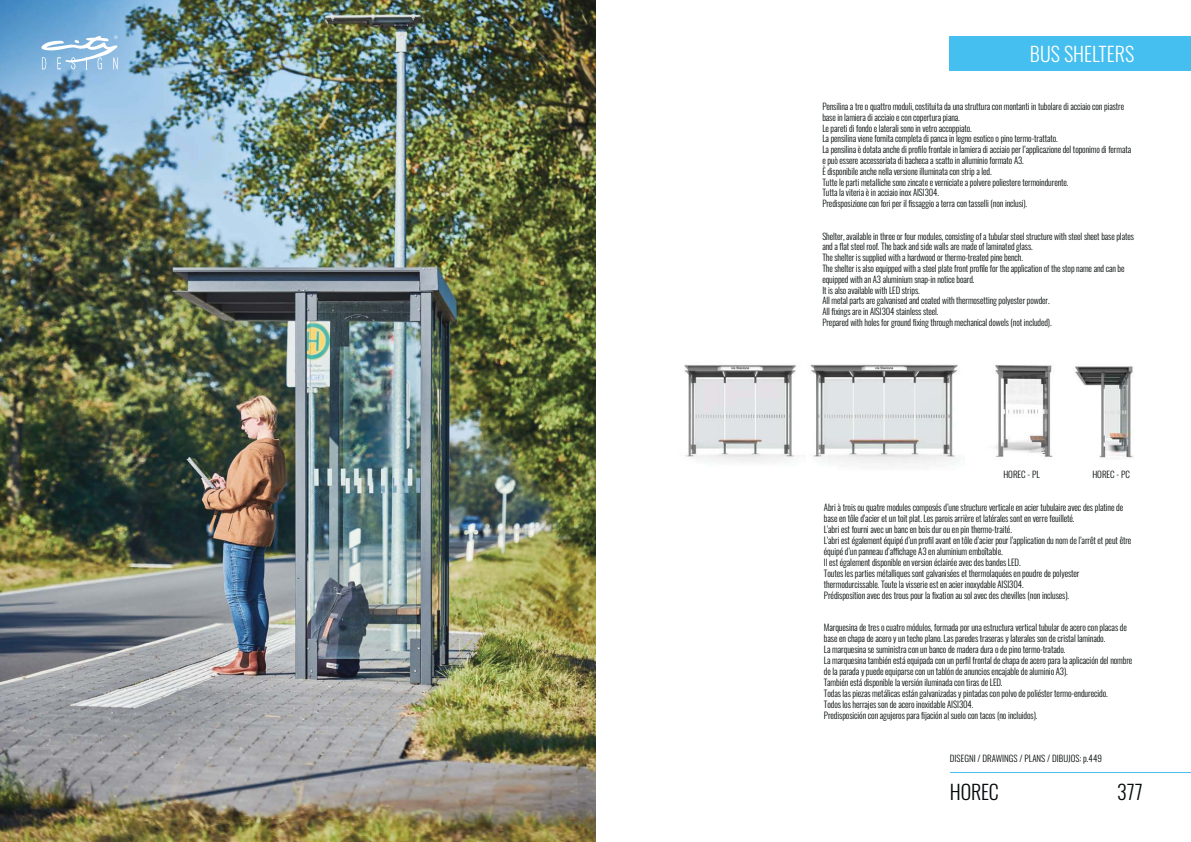
<style>
.page{position:relative;width:1191px;height:842px;background:#fff}
.page>*{position:absolute;margin:0;border:0;box-sizing:border-box;transform-origin:0 0}
.t1{font:20px "Oswald";color:#fff}
.t2{font:20px "Oswald";letter-spacing:-.01em;color:#040909}
.t3{font:9.1px/10.9px "Oswald";letter-spacing:-.01em;color:#040909}
.t4{font:9px/10.8px "Oswald";letter-spacing:-.01em;color:#040909}
</style>
<div class="page">
<img style="left:0;top:0;width:595px;height:842px">
<svg style="left:41px;top:35px;width:77px;height:34px"></svg>
<hr style="left:950px;top:772px;width:241px;height:1px;background:#44bfef">
<div style="left:950px;top:37px;width:241px;height:34px;background:#44bfef"></div>
<img style="left:1075px;top:366px;width:59px;height:93px">
<img style="left:995px;top:365px;width:58px;height:92px">
<img style="left:810px;top:364px;width:149px;height:102px">
<img style="left:684px;top:365px;width:112px;height:98px">
<h1 class="t1" style="left:1030px;top:38px;width:106px">BUS SHELTERS</h1>
<p class="t4" style="left:822px;top:100px;width:310px">Pensilina a tre o quattro moduli, costituita da una struttura con montanti in tubolare di acciaio con piastre base in lamiera di acciaio e con copertura piana.<br>Le pareti di fondo e laterali sono in vetro accoppiato.<br>La pensilina viene fornita completa di panca in legno esotico o pino termo-trattato.<br>La pensilina è dotata anche di profilo frontale in lamiera di acciaio per l’applicazione del toponimo di fermata e può essere accessoriata di bacheca a scatto in alluminio formato A3.<br>È disponibile anche nella versione illuminata con strip a led.<br>Tutte le parti metalliche sono zincate e verniciate a polvere poliestere termoindurente.<br>Tutta la viteria è in acciaio inox AISI304.<br>Predisposizione con fori per il fissaggio a terra con tasselli (non inclusi).</p>
<p class="t4" style="left:822px;top:230px;width:313px">Shelter, available in three or four modules, consisting of a tubular steel structure with steel sheet base plates and a flat steel roof. The back and side walls are made of laminated glass.<br>The shelter is supplied with a hardwood or thermo-treated pine bench.<br>The shelter is also equipped with a steel plate front profile for the application of the stop name and can be equipped with an A3 aluminium snap-in notice board.<br>It is also available with LED strips.<br>All metal parts are galvanised and coated with thermosetting polyester powder.<br>All fixings are in AISI304 stainless steel.<br>Prepared with holes for ground fixing through mechanical dowels (not included).</p>
<p class="t4" style="left:1003px;top:468px;width:38px">HOREC - PL</p>
<p class="t4" style="left:1092px;top:468px;width:39px">HOREC - PC</p>
<p class="t3" style="left:824px;top:502px;width:309px">Abri à trois ou quatre modules composés d’une structure verticale en acier tubulaire avec des platine de base en tôle d’acier et un toit plat. Les parois arrière et latérales sont en verre feuilleté.<br>L’abri est fourni avec un banc en bois dur ou en pin thermo-traité.<br>L’abri est également équipé d’un profil avant en tôle d’acier pour l’application du nom de l’arrêt et peut être équipé d’un panneau d’affichage A3 en aluminium emboîtable.<br>Il est également disponible en version éclairée avec des bandes LED.<br>Toutes les parties métalliques sont galvanisées et thermolaquées en poudre de polyester thermodurcissable. Toute la visserie est en acier inoxydable AISI304.<br>Prédisposition avec des trous pour la fixation au sol avec des chevilles (non incluses).</p>
<p class="t3" style="left:824px;top:622px;width:310px">Marquesina de tres o cuatro módulos, formada por una estructura vertical tubular de acero con placas de base en chapa de acero y un techo plano. Las paredes traseras y laterales son de cristal laminado.<br>La marquesina se suministra con un banco de madera dura o de pino termo-tratado.<br>La marquesina también está equipada con un perfil frontal de chapa de acero para la aplicación del nombre de la parada y puede equiparse con un tablón de anuncios encajable de aluminio A3).<br>También está disponible la versión iluminada con tiras de LED.<br>Todas las piezas metálicas están galvanizadas y pintadas con polvo de poliéster termo-endurecido.<br>Todos los herrajes son de acero inoxidable AISI304.<br>Predisposición con agujeros para fijación al suelo con tacos (no incluidos).</p>
<p class="t4" style="left:950px;top:753px;width:153px">DISEGNI / DRAWINGS / PLANS / DIBUJOS: p.449</p>
<h1 class="t2" style="left:950px;top:776px;width:50px">HOREC</h1>
<h1 class="t2" style="left:1117px;top:776px;width:27px">377</h1>
</div>
